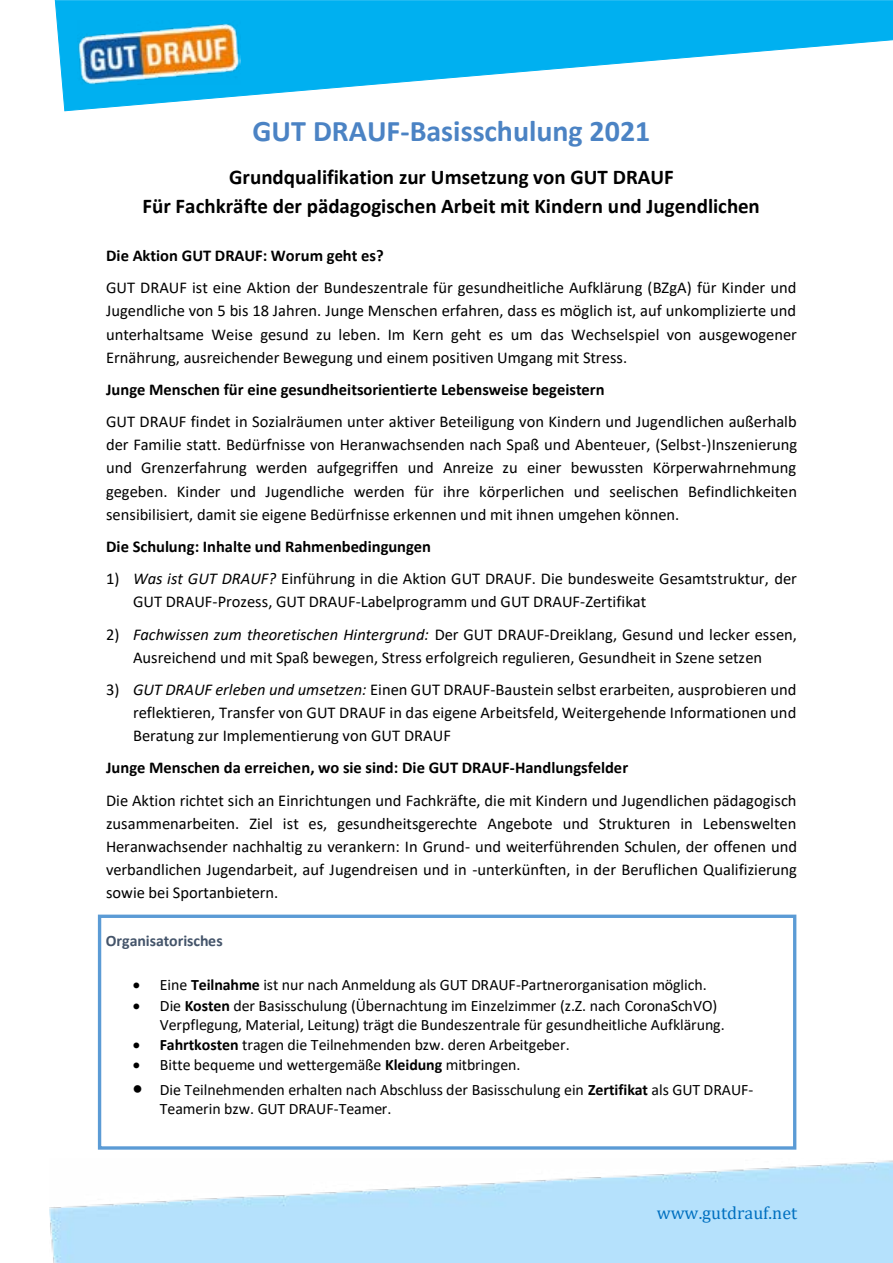
<style>
.page{position:relative;width:893px;height:1263px;background:#fff}
.page>*{position:absolute;margin:0;border:0;box-sizing:border-box;transform-origin:0 0}
.t1{font:700 30px "Calibri";color:#4b83c4}
.t2{font:700 21px/29.4px "Calibri";color:#000;text-align:center}
.t3{font:18px "Cambria";color:#0070c0}
.t4{font:16.5px/23.2px "Calibri";color:#000;text-align:justify}
.t5{font:700 16.5px "Calibri";color:#000}
.t6{font:15.9px/19.2px "Calibri";letter-spacing:-.005em;color:#000}
.t7{font:700 15.9px "Calibri";color:#44546a}
.s1{font-style:italic}
.s2{font-weight:700}
</style>
<div class="page">
<svg style="left:54px;top:0;width:839px;height:112px"></svg>
<img style="left:78px;top:20px;width:163px;height:65px">
<div style="left:98px;top:914px;width:698px;height:236px;border:3px solid #5b9bd5"></div>
<h1 class="t1" style="left:252px;top:110px;width:399px">GUT DRAUF-Basisschulung 2021</h1>
<p class="t2" style="left:142px;top:162px;width:619px">Grundqualifikation zur Umsetzung von GUT DRAUF<br>Für Fachkräfte der pädagogischen Arbeit mit Kindern und Jugendlichen</p>
<p class="t5" style="left:106px;top:244px;width:279px">Die Aktion GUT DRAUF: Worum geht es?</p>
<p class="t4" style="left:106px;top:276px;width:692px">GUT DRAUF ist eine Aktion der Bundeszentrale für gesundheitliche Aufklärung (BZgA) für Kinder und Jugendliche von 5 bis 18 Jahren. Junge Menschen erfahren, dass es möglich ist, auf unkomplizierte und unterhaltsame Weise gesund zu leben. Im Kern geht es um das Wechselspiel von ausgewogener Ernährung, ausreichender Bewegung und einem positiven Umgang mit Stress.</p>
<p class="t5" style="left:106px;top:378px;width:500px">Junge Menschen für eine gesundheitsorientierte Lebensweise begeistern</p>
<p class="t4" style="left:106px;top:410px;width:693px">GUT DRAUF findet in Sozialräumen unter aktiver Beteiligung von Kindern und Jugendlichen außerhalb der Familie statt. Bedürfnisse von Heranwachsenden nach Spaß und Abenteuer, (Selbst-)Inszenierung und Grenzerfahrung werden aufgegriffen und Anreize zu einer bewussten Körperwahrnehmung gegeben. Kinder und Jugendliche werden für ihre körperlichen und seelischen Befindlichkeiten sensibilisiert, damit sie eigene Bedürfnisse erkennen und mit ihnen umgehen können.</p>
<p class="t5" style="left:106px;top:535px;width:326px">Die Schulung: Inhalte und Rahmenbedingungen</p>
<p class="t4" style="left:133px;top:567px;width:665px;text-indent:-27px">1) <span class="s1">Was ist GUT DRAUF?</span> Einführung in die Aktion GUT DRAUF. Die bundesweite Gesamtstruktur, der<br>GUT DRAUF-Prozess, GUT DRAUF-Labelprogramm und GUT DRAUF-Zertifikat</p>
<p class="t4" style="left:106px;top:622px;width:692px;text-align:center">2) <span class="s1">Fachwissen zum theoretischen Hintergrund:</span> Der GUT DRAUF-Dreiklang, Gesund und lecker essen,<br>Ausreichend und mit Spaß bewegen, Stress erfolgreich regulieren, Gesundheit in Szene setzen</p>
<p class="t4" style="left:133px;top:677px;width:665px;text-indent:-27px">3) <span class="s1">GUT DRAUF erleben und umsetzen:</span> Einen GUT DRAUF-Baustein selbst erarbeiten, ausprobieren und reflektieren, Transfer von GUT DRAUF in das eigene Arbeitsfeld, Weitergehende Informationen und Beratung zur Implementierung von GUT DRAUF</p>
<p class="t5" style="left:106px;top:756px;width:524px">Junge Menschen da erreichen, wo sie sind: Die GUT DRAUF-Handlungsfelder</p>
<p class="t4" style="left:106px;top:788px;width:692px">Die Aktion richtet sich an Einrichtungen und Fachkräfte, die mit Kindern und Jugendlichen pädagogisch zusammenarbeiten. Ziel ist es, gesundheitsgerechte Angebote und Strukturen in Lebenswelten Heranwachsender nachhaltig zu verankern: In Grund- und weiterführenden Schulen, der offenen und verbandlichen Jugendarbeit, auf Jugendreisen und in -unterkünften, in der Beruflichen Qualifizierung sowie bei Sportanbietern.</p>
<p class="t7" style="left:106px;top:930px;width:118px">Organisatorisches</p>
<p class="t6" style="left:133px;top:975px;width:576px">• Eine <span class="s2">Teilnahme</span> ist nur nach Anmeldung als GUT DRAUF-Partnerorganisation möglich.</p>
<p class="t6" style="left:160px;top:995px;width:566px;text-indent:-27px">• Die <span class="s2">Kosten</span> der Basisschulung (Übernachtung im Einzelzimmer (z.Z. nach CoronaSchVO)<br>Verpflegung, Material, Leitung) trägt die Bundeszentrale für gesundheitliche Aufklärung.</p>
<p class="t6" style="left:133px;top:1034px;width:438px">• <span class="s2">Fahrtkosten</span> tragen die Teilnehmenden bzw. deren Arbeitgeber.</p>
<p class="t6" style="left:133px;top:1055px;width:389px">• Bitte bequeme und wettergemäße <span class="s2">Kleidung</span> mitbringen.</p>
<p class="t6" style="left:160px;top:1080px;width:595px;text-indent:-27px">• Die Teilnehmenden erhalten nach Abschluss der Basisschulung ein <span class="s2">Zertifikat</span> als GUT DRAUF-<br>Teamerin bzw. GUT DRAUF-Teamer.</p>
<p class="t3" style="left:657px;top:1202px;width:142px">www.gutdrauf.net</p>
</div>
